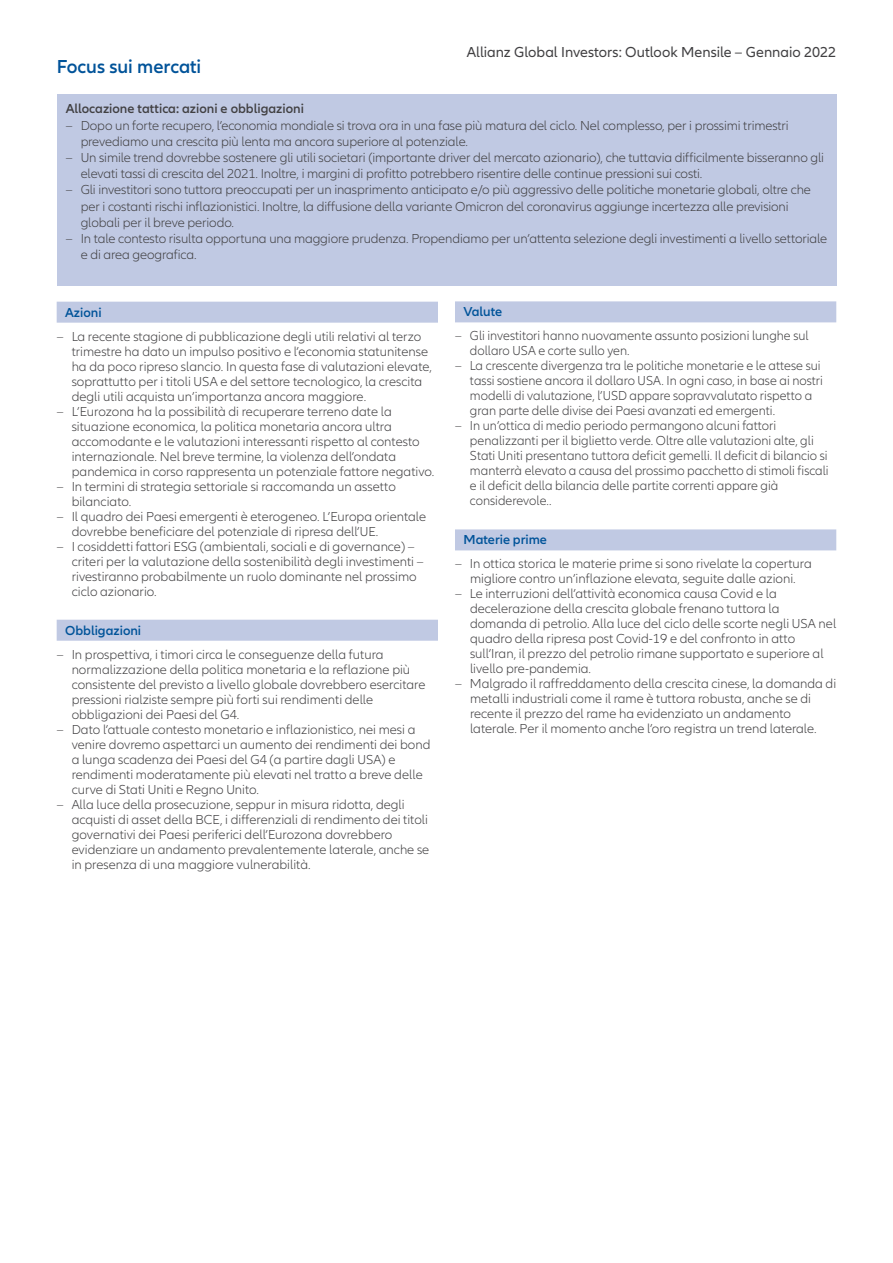
<style>
.page{position:relative;width:893px;height:1263px;background:#fff}
.page>*{position:absolute;margin:0;border:0;box-sizing:border-box;transform-origin:0 0}
.t1{font:600 19.5px "Allianz Neo";letter-spacing:-.005em;color:#005399}
.t2{font:15px "Allianz Neo";color:#414042}
.t3{font:300 13.5px/15px "Allianz Neo";color:#414042}
.t4{font:600 13.5px "Allianz Neo";color:#414042}
.t5{font:600 13.5px "Allianz Neo";color:#005399}
</style>
<div class="page">
<div style="left:57px;top:94px;width:779px;height:192px;background:#c0c9e3"></div>
<div style="left:57px;top:302px;width:381px;height:21px;background:#c0c9e3"></div>
<div style="left:57px;top:620px;width:381px;height:21px;background:#c0c9e3"></div>
<div style="left:455px;top:301px;width:381px;height:21px;background:#c0c9e3"></div>
<div style="left:455px;top:529px;width:381px;height:21px;background:#c0c9e3"></div>
<p class="t2" style="left:467px;top:43px;width:371px">Allianz Global Investors: Outlook Mensile – Gennaio 2022</p>
<h1 class="t1" style="left:57px;top:55px;width:146px">Focus sui mercati</h1>
<p class="t4" style="left:66px;top:101px;width:240px">Allocazione tattica: azioni e obbligazioni</p>
<p class="t3" style="left:81px;top:117px;width:709px;line-height:16.2px;text-indent:-15px">– Dopo un forte recupero, l’economia mondiale si trova ora in una fase più matura del ciclo. Nel complesso, per i prossimi trimestri prevediamo una crescita più lenta ma ancora superiore al potenziale.</p>
<p class="t3" style="left:81px;top:150px;width:745px;line-height:16.2px;text-indent:-15px">– Un simile trend dovrebbe sostenere gli utili societari (importante driver del mercato azionario), che tuttavia difficilmente bisseranno gli elevati tassi di crescita del 2021. Inoltre, i margini di profitto potrebbero risentire delle continue pressioni sui costi.</p>
<p class="t3" style="left:81px;top:182px;width:732px;line-height:16.2px;text-indent:-15px">– Gli investitori sono tuttora preoccupati per un inasprimento anticipato e/o più aggressivo delle politiche monetarie globali, oltre che per i costanti rischi inflazionistici. Inoltre, la diffusione della variante Omicron del coronavirus aggiunge incertezza alle previsioni globali per il breve periodo.</p>
<p class="t3" style="left:81px;top:231px;width:748px;line-height:16.2px;text-indent:-15px">– In tale contesto risulta opportuna una maggiore prudenza. Propendiamo per un’attenta selezione degli investimenti a livello settoriale e di area geografica.</p>
<p class="t5" style="left:65px;top:304px;width:38px">Azioni</p>
<p class="t3" style="left:72px;top:329px;width:362px;text-indent:-15px">– La recente stagione di pubblicazione degli utili relativi al terzo trimestre ha dato un impulso positivo e l’economia statunitense ha da poco ripreso slancio. In questa fase di valutazioni elevate, soprattutto per i titoli USA e del settore tecnologico, la crescita degli utili acquista un’importanza ancora maggiore.</p>
<p class="t3" style="left:72px;top:404px;width:364px;text-indent:-15px">– L’Eurozona ha la possibilità di recuperare terreno date la situazione economica, la politica monetaria ancora ultra accomodante e le valutazioni interessanti rispetto al contesto internazionale. Nel breve termine, la violenza dell’ondata pandemica in corso rappresenta un potenziale fattore negativo.</p>
<p class="t3" style="left:72px;top:479px;width:326px;text-indent:-15px">– In termini di strategia settoriale si raccomanda un assetto bilanciato.</p>
<p class="t3" style="left:72px;top:509px;width:356px;text-indent:-15px">– Il quadro dei Paesi emergenti è eterogeneo. L’Europa orientale dovrebbe beneficiare del potenziale di ripresa dell’UE.</p>
<p class="t3" style="left:72px;top:539px;width:353px;text-indent:-15px">– I cosiddetti fattori ESG (ambientali, sociali e di governance) – criteri per la valutazione della sostenibilità degli investimenti – rivestiranno probabilmente un ruolo dominante nel prossimo ciclo azionario.</p>
<p class="t5" style="left:65px;top:622px;width:77px">Obbligazioni</p>
<p class="t3" style="left:72px;top:647px;width:355px;text-indent:-15px">– In prospettiva, i timori circa le conseguenze della futura normalizzazione della politica monetaria e la reflazione più consistente del previsto a livello globale dovrebbero esercitare pressioni rialziste sempre più forti sui rendimenti delle obbligazioni dei Paesi del G4.</p>
<p class="t3" style="left:72px;top:722px;width:360px;text-indent:-15px">– Dato l’attuale contesto monetario e inflazionistico, nei mesi a venire dovremo aspettarci un aumento dei rendimenti dei bond a lunga scadenza dei Paesi del G4 (a partire dagli USA) e rendimenti moderatamente più elevati nel tratto a breve delle curve di Stati Uniti e Regno Unito.</p>
<p class="t3" style="left:72px;top:797px;width:359px;text-indent:-15px">– Alla luce della prosecuzione, seppur in misura ridotta, degli acquisti di asset della BCE, i differenziali di rendimento dei titoli governativi dei Paesi periferici dell’Eurozona dovrebbero evidenziare un andamento prevalentemente laterale, anche se in presenza di una maggiore vulnerabilità.</p>
<p class="t5" style="left:463px;top:304px;width:40px">Valute</p>
<p class="t3" style="left:470px;top:329px;width:340px;text-indent:-15px">– Gli investitori hanno nuovamente assunto posizioni lunghe sul dollaro USA e corte sullo yen.</p>
<p class="t3" style="left:470px;top:359px;width:354px;text-indent:-15px">– La crescente divergenza tra le politiche monetarie e le attese sui tassi sostiene ancora il dollaro USA. In ogni caso, in base ai nostri modelli di valutazione, l’USD appare sopravvalutato rispetto a gran parte delle divise dei Paesi avanzati ed emergenti.</p>
<p class="t3" style="left:470px;top:419px;width:360px;text-indent:-15px">– In un’ottica di medio periodo permangono alcuni fattori penalizzanti per il biglietto verde. Oltre alle valutazioni alte, gli Stati Uniti presentano tuttora deficit gemelli. Il deficit di bilancio si manterrà elevato a causa del prossimo pacchetto di stimoli fiscali e il deficit della bilancia delle partite correnti appare già considerevole..</p>
<p class="t5" style="left:463px;top:532px;width:85px">Materie prime</p>
<p class="t3" style="left:455px;top:557px;width:358px;text-align:center">– In ottica storica le materie prime si sono rivelate la copertura migliore contro un’inflazione elevata, seguite dalle azioni.</p>
<p class="t3" style="left:470px;top:587px;width:368px;text-indent:-15px">– Le interruzioni dell’attività economica causa Covid e la decelerazione della crescita globale frenano tuttora la domanda di petrolio. Alla luce del ciclo delle scorte negli USA nel quadro della ripresa post Covid-19 e del confronto in atto sull’Iran, il prezzo del petrolio rimane supportato e superiore al livello pre-pandemia.</p>
<p class="t3" style="left:470px;top:677px;width:368px;text-indent:-15px">– Malgrado il raffreddamento della crescita cinese, la domanda di metalli industriali come il rame è tuttora robusta, anche se di recente il prezzo del rame ha evidenziato un andamento laterale. Per il momento anche l’oro registra un trend laterale.</p>
</div>
